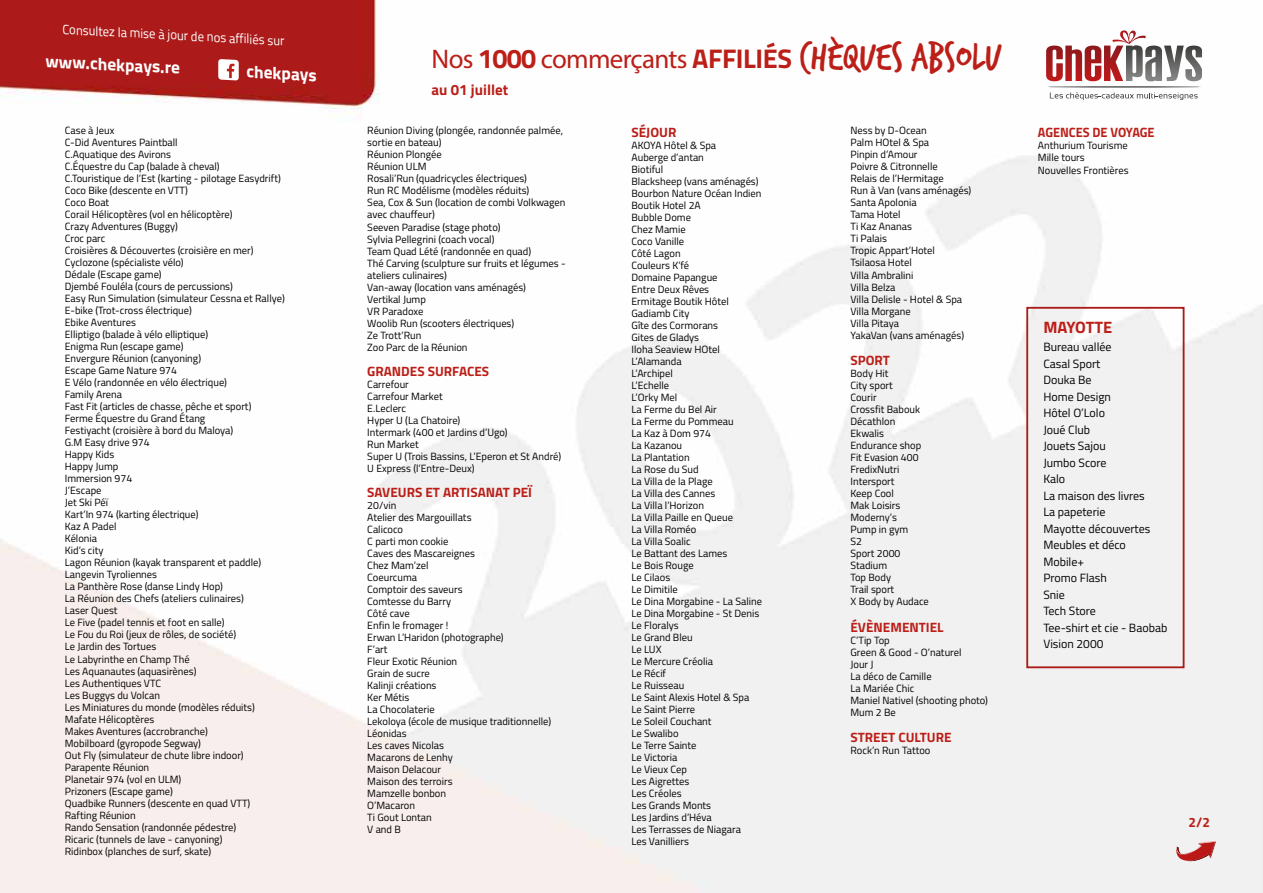
<style>
.page{position:relative;width:1263px;height:893px;background:#fff}
.page>*{position:absolute;margin:0;border:0;box-sizing:border-box;transform-origin:0 0}
.t1{font:27px "Myriad Pro";letter-spacing:-.025em;color:#bb1f18}
.t2{font:700 17.4px "Titillium";color:#fff}
.t3{font:700 16.5px "Titillium";letter-spacing:-.005em;color:#bb1f18}
.t4{font:700 15px "Titillium";color:#bb1f18}
.t5{font:700 13.5px "Titillium";color:#bb1f18}
.t6{font:13.5px "Titillium";color:#fff;scale:.94 1}
.t7{font:700 13.5px "Titillium";color:#bb1f18;scale:.94 1}
.t8{font:12px/16.5px "Titillium";color:#000}
.t9{font:10.5px/12px "Titillium";color:#000}
.s1{font-family:"Titillium";font-weight:700}
.s2{font-family:"Trash Hand";font-size:42px}
</style>
<div class="page">
<img style="left:0;top:0;width:1263px;height:893px">
<svg style="left:218px;top:59px;width:21px;height:22px"></svg>
<svg style="left:1046px;top:30px;width:156px;height:51px"></svg>
<hr style="left:1047px;top:86px;width:154px;height:2px;background:#3c3c3b;border-radius:50%">
<svg style="left:1050px;top:92px;width:147px;height:8px"></svg>
<div style="left:1026px;top:307px;width:158px;height:361px;border:2px solid #aa1a17"></div>
<svg style="left:1176px;top:841px;width:40px;height:20px"></svg>
<img style="left:1177px;top:846px;width:24px;height:9px">
<p class="t6" style="left:63px;top:19px;width:238px;rotate:3deg">Consultez la mise à jour de nos affiliés sur</p>
<h2 class="t2" style="left:47px;top:48px;width:136px;rotate:3deg">www.chekpays.re</h2>
<h2 class="t2" style="left:247px;top:58px;width:72px;rotate:3deg">chekpays</h2>
<h1 class="t1" style="left:432px;top:42px;width:571px">Nos <span class="s1">1000</span> commerçants <span class="s1">AFFILIÉS</span> <span class="s2">CHÈQUES ABSOLU</span></h1>
<h3 class="t4" style="left:432px;top:78px;width:78px">au 01 juillet</h3>
<p class="t9" style="left:65px;top:124px;width:221px">Case à Jeux<br>C-Did Aventures Paintball<br>C.Aquatique des Avirons<br>C.Équestre du Cap (balade à cheval)<br>C.Touristique de l’Est (karting - pilotage Easydrift)<br>Coco Bike (descente en VTT)<br>Coco Boat<br>Corail Hélicoptères (vol en hélicoptère)<br>Crazy Adventures (Buggy)<br>Croc parc<br>Croisières &amp; Découvertes (croisière en mer)<br>Cyclozone (spécialiste vélo)<br>Dédale (Escape game)<br>Djembé Fouléla (cours de percussions)<br>Easy Run Simulation (simulateur Cessna et Rallye)<br>E-bike (Trot-cross électrique)<br>Ebike Aventures<br>Elliptigo (balade à vélo elliptique)<br>Enigma Run (escape game)<br>Envergure Réunion (canyoning)<br>Escape Game Nature 974<br>E Vélo (randonnée en vélo électrique)<br>Family Arena<br>Fast Fit (articles de chasse, pêche et sport)<br>Ferme Équestre du Grand Étang<br>Festiyacht (croisière à bord du Maloya)<br>G.M Easy drive 974<br>Happy Kids<br>Happy Jump<br>Immersion 974<br>J’Escape<br>Jet Ski Péï<br>Kart’In 974 (karting électrique)<br>Kaz A Padel<br>Kélonia<br>Kid’s city<br>Lagon Réunion (kayak transparent et paddle)<br>Langevin Tyroliennes<br>La Panthère Rose (danse Lindy Hop)<br>La Réunion des Chefs (ateliers culinaires)<br>Laser Quest<br>Le Five (padel tennis et foot en salle)<br>Le Fou du Roi (jeux de rôles, de société)<br>Le Jardin des Tortues<br>Le Labyrinthe en Champ Thé<br>Les Aquanautes (aquasirènes)<br>Les Authentiques VTC<br>Les Buggys du Volcan<br>Les Miniatures du monde (modèles réduits)<br>Mafate Hélicoptères<br>Makes Aventures (accrobranche)<br>Mobilboard (gyropode Segway)<br>Out Fly (simulateur de chute libre indoor)<br>Parapente Réunion<br>Planetair 974 (vol en ULM)<br>Prizoners (Escape game)<br>Quadbike Runners (descente en quad VTT)<br>Rafting Réunion<br>Rando Sensation (randonnée pédestre)<br>Ricaric (tunnels de lave - canyoning)<br>Ridinbox (planches de surf, skate)</p>
<p class="t9" style="left:367px;top:124px;width:200px">Réunion Diving (plongée, randonnée palmée, sortie en bateau)<br>Réunion Plongée<br>Réunion ULM<br>Rosali’Run (quadricycles électriques)<br>Run RC Modélisme (modèles réduits)<br>Sea, Cox &amp; Sun (location de combi Volkwagen avec chauffeur)<br>Seeven Paradise (stage photo)<br>Sylvia Pellegrini (coach vocal)<br>Team Quad Lété (randonnée en quad)<br>Thé Carving (sculpture sur fruits et légumes - ateliers culinaires)<br>Van-away (location vans aménagés)<br>Vertikal Jump<br>VR Paradoxe<br>Woolib Run (scooters électriques)<br>Ze Trott’Run<br>Zoo Parc de la Réunion</p>
<p class="t5" style="left:367px;top:361px;width:123px">GRANDES SURFACES</p>
<p class="t9" style="left:367px;top:378px;width:195px">Carrefour<br>Carrefour Market<br>E.Leclerc<br>Hyper U (La Chatoire)<br>Intermark (400 et Jardins d’Ugo)<br>Run Market<br>Super U (Trois Bassins, L’Eperon et St André)<br>U Express (l’Entre-Deux)</p>
<p class="t5" style="left:367px;top:482px;width:166px">SAVEURS ET ARTISANAT PEÏ</p>
<p class="t9" style="left:367px;top:499px;width:185px">20/vin<br>Atelier des Margouillats<br>Calicoco<br>C parti mon cookie<br>Caves des Mascareignes<br>Chez Mam’zel<br>Coeurcuma<br>Comptoir des saveurs<br>Comtesse du Barry<br>Côté cave<br>Enfin le fromager !<br>Erwan L’Haridon (photographe)<br>F’art<br>Fleur Exotic Réunion<br>Grain de sucre<br>Kalinji créations<br>Ker Métis<br>La Chocolaterie<br>Lekoloya (école de musique traditionnelle)<br>Léonidas<br>Les caves Nicolas<br>Macarons de Lenhy<br>Maison Delacour<br>Maison des terroirs<br>Mamzelle bonbon<br>O’Macaron<br>Ti Gout Lontan<br>V and B</p>
<p class="t5" style="left:631px;top:122px;width:46px">SÉJOUR</p>
<p class="t9" style="left:631px;top:138px;width:132px">AKOYA Hôtel &amp; Spa<br>Auberge d’antan<br>Biotiful<br>Blacksheep (vans aménagés)<br>Bourbon Nature Océan Indien<br>Boutik Hotel 2A<br>Bubble Dome<br>Chez Mamie<br>Coco Vanille<br>Côté Lagon<br>Couleurs K’fé<br>Domaine Papangue<br>Entre Deux Rêves<br>Ermitage Boutik Hôtel<br>Gadiamb City<br>Gîte des Cormorans<br>Gites de Gladys<br>Iloha Seaview HOtel<br>L’Alamanda<br>L’Archipel<br>L’Echelle<br>L’Orky Mel<br>La Ferme du Bel Air<br>La Ferme du Pommeau<br>La Kaz à Dom 974<br>La Kazanou<br>La Plantation<br>La Rose du Sud<br>La Villa de la Plage<br>La Villa des Cannes<br>La Villa l’Horizon<br>La Villa Paille en Queue<br>La Villa Roméo<br>La Villa Soalic<br>Le Battant des Lames<br>Le Bois Rouge<br>Le Cilaos<br>Le Dimitile<br>Le Dina Morgabine - La Saline<br>Le Dina Morgabine - St Denis<br>Le Floralys<br>Le Grand Bleu<br>Le LUX<br>Le Mercure Créolia<br>Le Récif<br>Le Ruisseau<br>Le Saint Alexis Hotel &amp; Spa<br>Le Saint Pierre<br>Le Soleil Couchant<br>Le Swalibo<br>Le Terre Sainte<br>Le Victoria<br>Le Vieux Cep<br>Les Aigrettes<br>Les Créoles<br>Les Grands Monts<br>Les Jardins d’Héva<br>Les Terrasses de Niagara<br>Les Vanilliers</p>
<p class="t9" style="left:850px;top:124px;width:122px">Ness by D-Ocean<br>Palm HOtel &amp; Spa<br>Pinpin d’Amour<br>Poivre &amp; Citronnelle<br>Relais de l’Hermitage<br>Run à Van (vans aménagés)<br>Santa Apolonia<br>Tama Hotel<br>Ti Kaz Ananas<br>Ti Palais<br>Tropic Appart’Hotel<br>Tsilaosa Hotel<br>Villa Ambralini<br>Villa Belza<br>Villa Delisle - Hotel &amp; Spa<br>Villa Morgane<br>Villa Pitaya<br>YakaVan (vans aménagés)</p>
<p class="t5" style="left:850px;top:350px;width:41px">SPORT</p>
<p class="t9" style="left:850px;top:367px;width:80px">Body Hit<br>City sport<br>Courir<br>Crossfit Babouk<br>Décathlon<br>Ekwalis<br>Endurance shop<br>Fit Evasion 400<br>FredixNutri<br>Intersport<br>Keep Cool<br>Mak Loisirs<br>Moderny’s<br>Pump in gym<br>S2<br>Sport 2000<br>Stadium<br>Top Body<br>Trail sport<br>X Body by Audace</p>
<p class="t5" style="left:850px;top:617px;width:95px">ÉVÈNEMENTIEL</p>
<p class="t9" style="left:850px;top:634px;width:139px">C’Tip Top<br>Green &amp; Good - O’naturel<br>Jour J<br>La déco de Camille<br>La Mariée Chic<br>Maniel Nativel (shooting photo)<br>Mum 2 Be</p>
<p class="t5" style="left:850px;top:727px;width:103px">STREET CULTURE</p>
<p class="t9" style="left:850px;top:744px;width:81px">Rock’n Run Tattoo</p>
<p class="t7" style="left:1038px;top:122px;width:126px">AGENCES DE VOYAGE</p>
<p class="t9" style="left:1038px;top:138px;width:91px">Anthurium Tourisme<br>Mille tours</p>
<p class="t9" style="left:1038px;top:164px;width:92px">Nouvelles Frontières</p>
<h3 class="t3" style="left:1043px;top:315px;width:71px">MAYOTTE</h3>
<p class="t8" style="left:1043px;top:338px;width:125px">Bureau vallée<br>Casal Sport<br>Douka Be<br>Home Design<br>Hôtel O’Lolo<br>Joué Club<br>Jouets Sajou<br>Jumbo Score<br>Kalo<br>La maison des livres<br>La papeterie<br>Mayotte découvertes<br>Meubles et déco<br>Mobile+<br>Promo Flash<br>Snie<br>Tech Store<br>Tee-shirt et cie - Baobab<br>Vision 2000</p>
<p class="t5" style="left:1188px;top:812px;width:23px">2/2</p>
</div>
